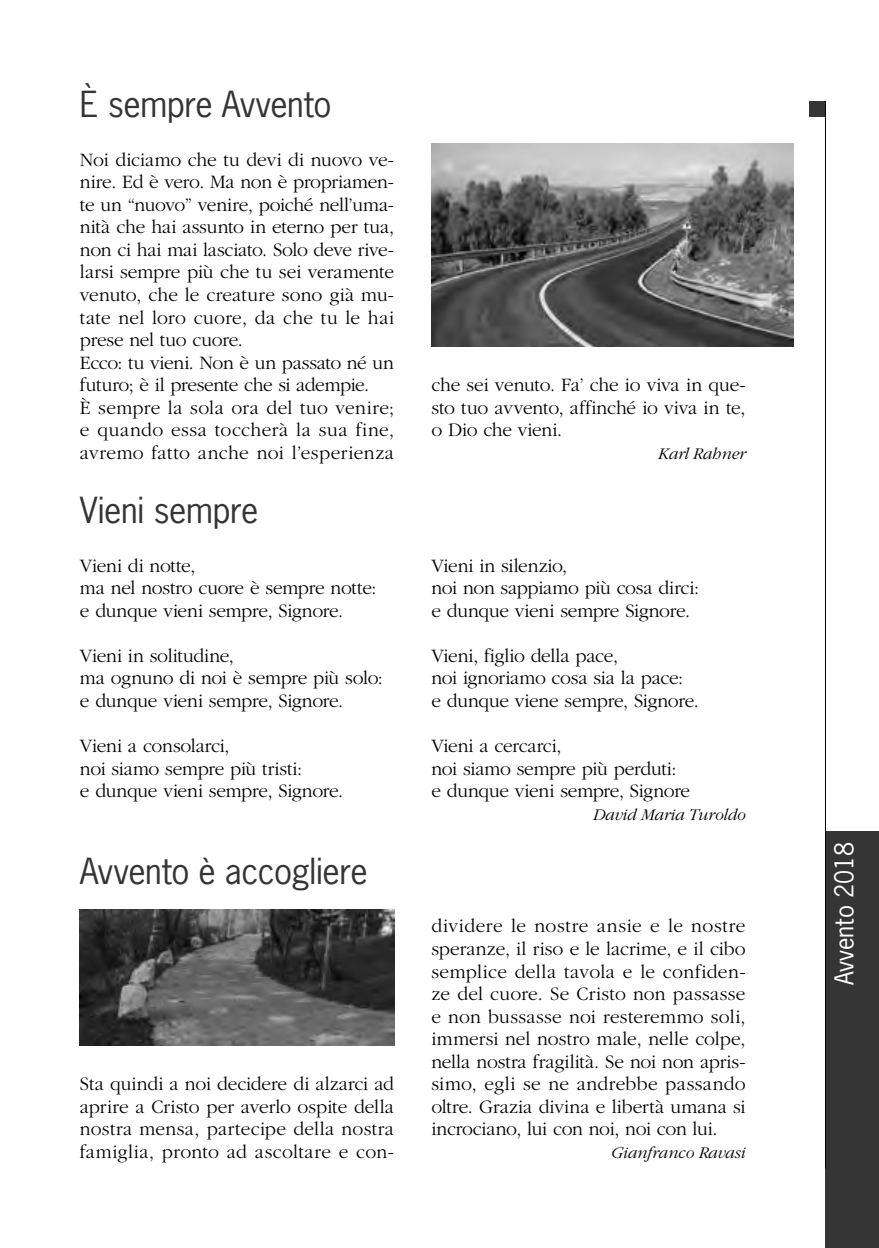
<style>
.page{position:relative;width:879px;height:1248px;background:#fff}
.page>*{position:absolute;margin:0;border:0;box-sizing:border-box;transform-origin:0 0}
.t1{font:33.8px "News Gothic";letter-spacing:-.01em;color:#353535}
.t2{font:24.4px "News Gothic";color:#fff}
.t3{font:300 19.8px/22.6px "Garamond";letter-spacing:-.01em;color:#000}
.t4{font:italic 300 17px "Garamond";letter-spacing:-.01em;color:#000}
</style>
<div class="page">
<div style="left:809px;top:101px;width:16px;height:16px;background:#353535"></div>
<div style="left:825px;top:831px;width:54px;height:416px;background:#353535"></div>
<hr style="left:825px;top:101px;width:1px;height:1067px;background:#000">
<img style="left:431px;top:143px;width:362px;height:203px">
<img style="left:80px;top:909px;width:314px;height:136px">
<h1 class="t1" style="left:80px;top:82px;width:253px">È sempre Avvento</h1>
<p class="t3" style="left:80px;top:148px;width:316px">Noi diciamo che tu devi di nuovo ve&shy;nire. Ed è vero. Ma non è propriamen&shy;te un “nuovo” venire, poiché nell’uma&shy;nità che hai assunto in eterno per tua, non ci hai mai lasciato. Solo deve rive&shy;larsi sempre più che tu sei veramente venuto, che le creature sono già mu&shy;tate nel loro cuore, da che tu le hai prese nel tuo cuore.<br>Ecco: tu vieni. Non è un passato né un futuro; è il presente che si adempie.<br>È sempre la sola ora del tuo venire; e quando essa toccherà la sua fine, avremo fatto anche noi l’esperienza</p>
<h1 class="t1" style="left:80px;top:488px;width:180px">Vieni sempre</h1>
<p class="t3" style="left:80px;top:554px;width:298px">Vieni di notte,<br>ma nel nostro cuore è sempre notte: e dunque vieni sempre, Signore.</p>
<p class="t3" style="left:80px;top:644px;width:304px">Vieni in solitudine,<br>ma ognuno di noi è sempre più solo: e dunque vieni sempre, Signore.</p>
<p class="t3" style="left:80px;top:734px;width:265px">Vieni a consolarci,<br>noi siamo sempre più tristi:<br>e dunque vieni sempre, Signore.</p>
<h1 class="t1" style="left:80px;top:849px;width:289px">Avvento è accogliere</h1>
<p class="t3" style="left:80px;top:1072px;width:316px;text-align:justify">Sta quindi a noi decidere di alzarci ad aprire a Cristo per averlo ospite della nostra mensa, partecipe della nostra famiglia, pronto ad ascoltare e con-</p>
<p class="t3" style="left:431px;top:374px;width:316px;text-align:justify">che sei venuto. Fa’ che io viva in que&shy;sto tuo avvento, affinché io viva in te, o Dio che vieni.</p>
<p class="t4" style="left:658px;top:444px;width:89px">Karl Rahner</p>
<p class="t3" style="left:431px;top:554px;width:269px">Vieni in silenzio,<br>noi non sappiamo più cosa dirci: e dunque vieni sempre Signore.</p>
<p class="t3" style="left:431px;top:644px;width:269px">Vieni, figlio della pace,<br>noi ignoriamo cosa sia la pace:<br>e dunque viene sempre, Signore.</p>
<p class="t3" style="left:431px;top:734px;width:260px">Vieni a cercarci,<br>noi siamo sempre più perduti: e dunque vieni sempre, Signore</p>
<p class="t4" style="left:593px;top:805px;width:154px">David Maria Turoldo</p>
<p class="t3" style="left:431px;top:915px;width:316px;text-align:justify">dividere le nostre ansie e le nostre speranze, il riso e le lacrime, e il cibo semplice della tavola e le confiden&shy;ze del cuore. Se Cristo non passasse e non bussasse noi resteremmo soli, immersi nel nostro male, nelle colpe, nella nostra fragilità. Se noi non apris&shy;simo, egli se ne andrebbe passando oltre. Grazia divina e libertà umana si incrociano, lui con noi, noi con lui.</p>
<p class="t4" style="left:611px;top:1143px;width:136px">Gianfranco Ravasi</p>
<p class="t2" style="left:828px;top:985px;width:145px;rotate:-90deg">Avvento 2018</p>
</div>
